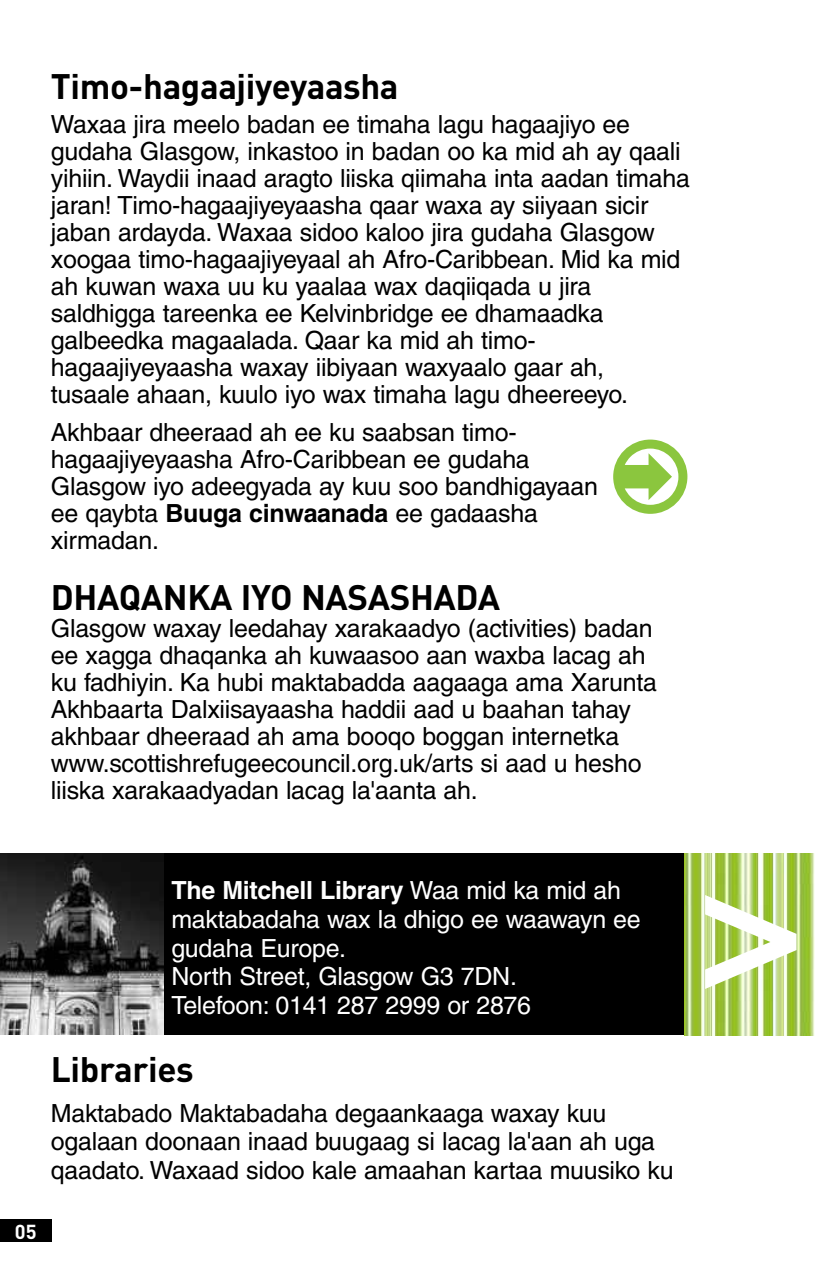
<style>
.page{position:relative;width:815px;height:1262px;background:#fff}
.page>*{position:absolute;margin:0;border:0;box-sizing:border-box;transform-origin:0 0}
.t1{font:700 180px "Helvetica";color:#fff}
.t2{font:700 35px "DIN";letter-spacing:-.01em;color:#000}
.t3{font:25px/27px "Helvetica";letter-spacing:-.01em;color:#000}
.t4{font:25px/28.8px "Helvetica";letter-spacing:-.01em;color:#fff}
.t5{font:700 20px "DIN";color:#fff}
.s1{font-weight:700}
</style>
<div class="page">
<div style="left:0;top:853px;width:685px;height:182px;background:#000"></div>
<img style="left:0;top:853px;width:163px;height:181px">
<img style="left:684px;top:853px;width:131px;height:182px">
<div style="left:0;top:1219px;width:52px;height:23px;background:#000"></div>
<svg style="left:613px;top:439px;width:74px;height:75px"></svg>
<h2 class="t2" style="left:51px;top:66px;width:349px">Timo-hagaajiyeyaasha</h2>
<p class="t3" style="left:51px;top:113px;width:640px">Waxaa jira meelo badan ee timaha lagu hagaajiyo ee gudaha Glasgow, inkastoo in badan oo ka mid ah ay qaali yihiin. Waydii inaad aragto liiska qiimaha inta aadan timaha jaran! Timo-hagaajiyeyaasha qaar waxa ay siiyaan sicir jaban ardayda. Waxaa sidoo kaloo jira gudaha Glasgow xoogaa timo-hagaajiyeyaal ah Afro-Caribbean. Mid ka mid ah kuwan waxa uu ku yaalaa wax daqiiqada u jira saldhigga tareenka ee Kelvinbridge ee dhamaadka galbeedka magaalada. Qaar ka mid ah timo&shy;hagaajiyeyaasha waxay iibiyaan waxyaalo gaar ah,<br>tusaale ahaan, kuulo iyo wax timaha lagu dheereeyo.</p>
<p class="t3" style="left:51px;top:421px;width:549px">Akhbaar dheeraad ah ee ku saabsan timo&shy;hagaajiyeyaasha Afro-Caribbean ee gudaha Glasgow iyo adeegyada ay kuu soo bandhigayaan ee qaybta <span class="s1">Buuga cinwaanada</span> ee gadaasha xirmadan.</p>
<h2 class="t2" style="left:51px;top:577px;width:451px">DHAQANKA IYO NASASHADA</h2>
<p class="t3" style="left:51px;top:617px;width:608px">Glasgow waxay leedahay xarakaadyo (activities) badan ee xagga dhaqanka ah kuwaasoo aan waxba lacag ah ku fadhiyin. Ka hubi maktabadda aagaaga ama Xarunta Akhbaarta Dalxiisayaasha haddii aad u baahan tahay akhbaar dheeraad ah ama booqo boggan internetka www.scottishrefugeecouncil.org.uk/arts si aad u hesho liiska xarakaadyadan lacag la'aanta ah.</p>
<p class="t4" style="left:171px;top:878px;width:471px"><span class="s1">The Mitchell Library</span> Waa mid ka mid ah maktabadaha wax la dhigo ee waawayn ee gudaha Europe.<br>North Street, Glasgow G3 7DN.<br>Telefoon: 0141 287 2999 or 2876</p>
<p class="t5" style="left:15px;top:1219px;width:23px">05</p>
<h2 class="t2" style="left:51px;top:1049px;width:144px">Libraries</h2>
<p class="t3" style="left:51px;top:1100px;width:624px;line-height:28.8px">Maktabado Maktabadaha degaankaaga waxay kuu ogalaan doonaan inaad buugaag si lacag la'aan ah uga qaadato. Waxaad sidoo kale amaahan kartaa muusiko ku</p>
<h1 class="t1" style="left:698px;top:858px;width:107px">&gt;</h1>
</div>
